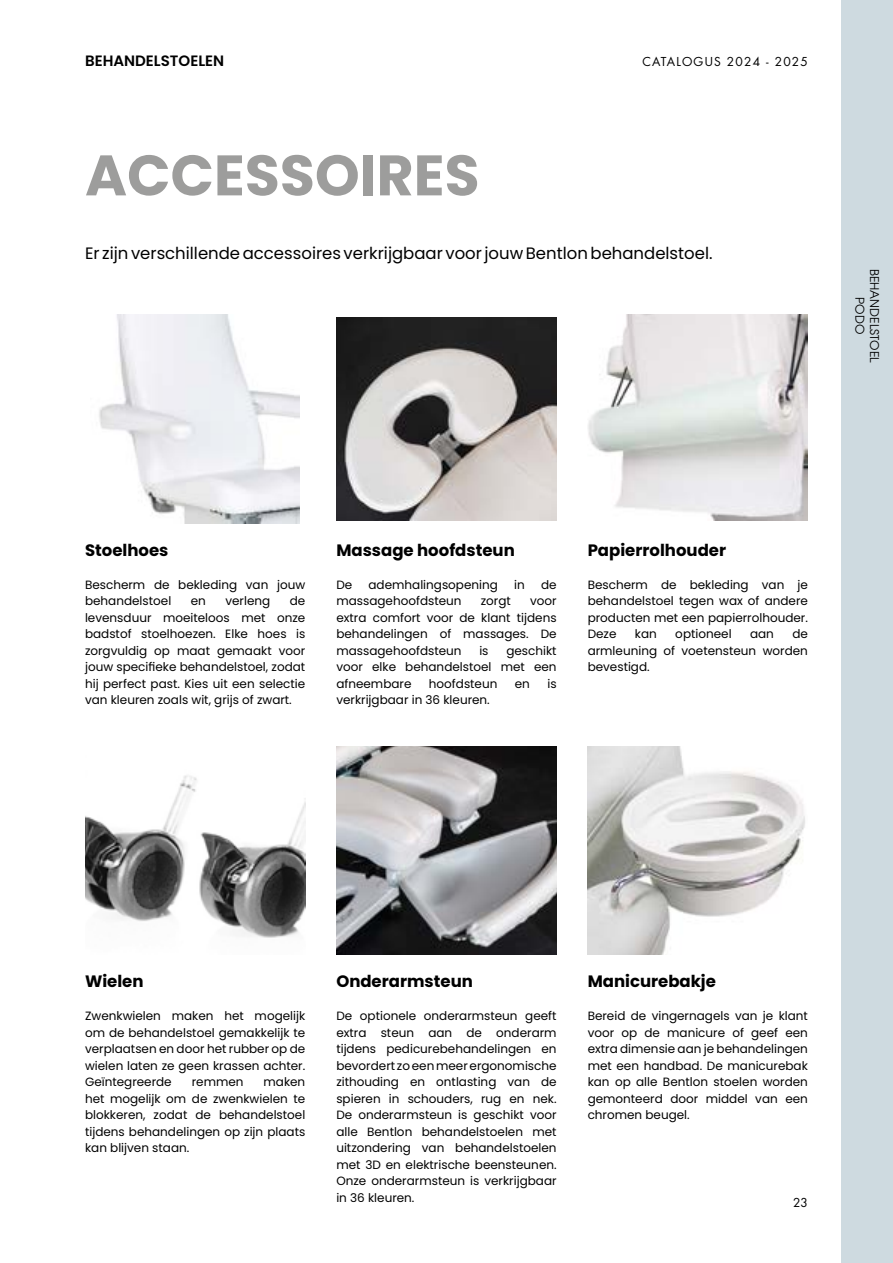
<style>
.page{position:relative;width:893px;height:1263px;background:#fff}
.page>*{position:absolute;margin:0;border:0;box-sizing:border-box;transform-origin:0 0}
.t1{font:700 57px "Poppins";color:#9d9d9c}
.t2{font:700 16.5px "Poppins";color:#000}
.t3{font:16.5px "Poppins";color:#000}
.t4{font:600 15px "Poppins";color:#000}
.t5{font:12px/16.5px "Poppins";color:#000;text-align:justify}
.t6{font:12px "Futura";letter-spacing:.1em;color:#000}
.t7{font:12px/14.4px "Avant Garde";color:#000;text-align:center}
</style>
<div class="page">
<div style="left:842px;top:0;width:51px;height:1263px;background:#cedae0"></div>
<img style="left:99px;top:314px;width:201px;height:209px">
<img style="left:336px;top:318px;width:221px;height:202px">
<img style="left:588px;top:314px;width:220px;height:207px">
<img style="left:85px;top:775px;width:220px;height:163px">
<img style="left:336px;top:746px;width:221px;height:209px">
<img style="left:588px;top:746px;width:217px;height:209px">
<p class="t4" style="left:85px;top:52px;width:141px">BEHANDELSTOELEN</p>
<p class="t6" style="left:642px;top:54px;width:167px">CATALOGUS 2024 - 2025</p>
<h1 class="t1" style="left:85px;top:142px;width:396px">ACCESSOIRES</h1>
<h2 class="t3" style="left:85px;top:244px;width:629px">Er zijn verschillende accessoires verkrijgbaar voor jouw Bentlon behandelstoel.</h2>
<p class="t7" style="left:882px;top:269px;width:95px;rotate:90deg">BEHANDELSTOEL<br>PODO</p>
<h2 class="t2" style="left:85px;top:540px;width:85px">Stoelhoes</h2>
<p class="t5" style="left:85px;top:576px;width:222px">Bescherm de bekleding van jouw behandelstoel</p>
<p class="t5" style="left:85px;top:593px;width:222px;text-indent:205px">de levensduur moeiteloos met onze badstof stoelhoezen. Elke hoes is zorgvuldig op maat gemaakt voor jouw specifieke behandelstoel, zodat hij perfect past. Kies uit een selectie van kleuren zoals wit, grijs of zwart.</p>
<p class="t5" style="left:191px;top:593px;width:17px">en</p>
<p class="t5" style="left:225px;top:593px;width:46px">verleng</p>
<h2 class="t2" style="left:336px;top:540px;width:180px">Massage hoofdsteun</h2>
<p class="t5" style="left:336px;top:576px;width:17px">De</p>
<p class="t5" style="left:368px;top:576px;width:131px">ademhalingsopening</p>
<p class="t5" style="left:514px;top:576px;width:12px">in</p>
<p class="t5" style="left:541px;top:576px;width:17px">de</p>
<p class="t5" style="left:336px;top:593px;width:127px">massagehoofdsteun</p>
<p class="t5" style="left:481px;top:593px;width:32px">zorgt</p>
<p class="t5" style="left:336px;top:593px;width:222px;text-indent:194px">voor extra comfort voor de klant tijdens behandelingen of massages. De massagehoofdsteun</p>
<p class="t5" style="left:336px;top:642px;width:222px;text-indent:170px">geschikt voor elke behandelstoel met een afneembare</p>
<p class="t5" style="left:479px;top:642px;width:11px">is</p>
<p class="t5" style="left:429px;top:675px;width:70px">hoofdsteun</p>
<p class="t5" style="left:515px;top:675px;width:17px">en</p>
<p class="t5" style="left:547px;top:675px;width:11px">is</p>
<p class="t5" style="left:336px;top:692px;width:155px">verkrijgbaar in 36 kleuren.</p>
<h2 class="t2" style="left:588px;top:540px;width:140px">Papierrolhouder</h2>
<p class="t5" style="left:588px;top:576px;width:222px">Bescherm de bekleding van je behandelstoel tegen wax of andere producten met een papierrolhouder.<br>Deze</p>
<p class="t5" style="left:635px;top:626px;width:23px">kan</p>
<p class="t5" style="left:675px;top:626px;width:58px">optioneel</p>
<p class="t5" style="left:750px;top:626px;width:25px">aan</p>
<p class="t5" style="left:588px;top:626px;width:222px;text-indent:205px">de armleuning of voetensteun worden bevestigd.</p>
<h2 class="t2" style="left:85px;top:972px;width:60px">Wielen</h2>
<p class="t5" style="left:85px;top:1008px;width:222px">Zwenkwielen maken het mogelijk om de behandelstoel gemakkelijk te verplaatsen en door het rubber op de wielen laten ze geen krassen achter.<br>Geïntegreerde</p>
<p class="t5" style="left:85px;top:1074px;width:222px;text-indent:178px">maken het mogelijk om de zwenkwielen te blokkeren, zodat de behandelstoel tijdens behandelingen op zijn plaats kan blijven staan.</p>
<p class="t5" style="left:192px;top:1074px;width:53px">remmen</p>
<h2 class="t2" style="left:336px;top:972px;width:138px">Onderarmsteun</h2>
<p class="t5" style="left:336px;top:1008px;width:222px">De optionele onderarmsteun geeft extra steun aan de onderarm tijdens pedicurebehandelingen en bevordert zo een meer ergonomische zithouding en ontlasting van de spieren in schouders, rug en nek.<br>De onderarmsteun is geschikt voor alle Bentlon behandelstoelen met uitzondering van behandelstoelen met 3D en elektrische beensteunen.<br>Onze onderarmsteun is verkrijgbaar in 36 kleuren.</p>
<h2 class="t2" style="left:588px;top:972px;width:130px">Manicurebakje</h2>
<p class="t5" style="left:588px;top:1008px;width:222px">Bereid de vingernagels van je klant voor op de manicure of geef een extra dimensie aan je behandelingen met een handbad. De manicurebak kan op alle Bentlon stoelen worden gemonteerd door middel van een chromen beugel.</p>
<p class="t6" style="left:793px;top:1195px;width:16px">23</p>
</div>
